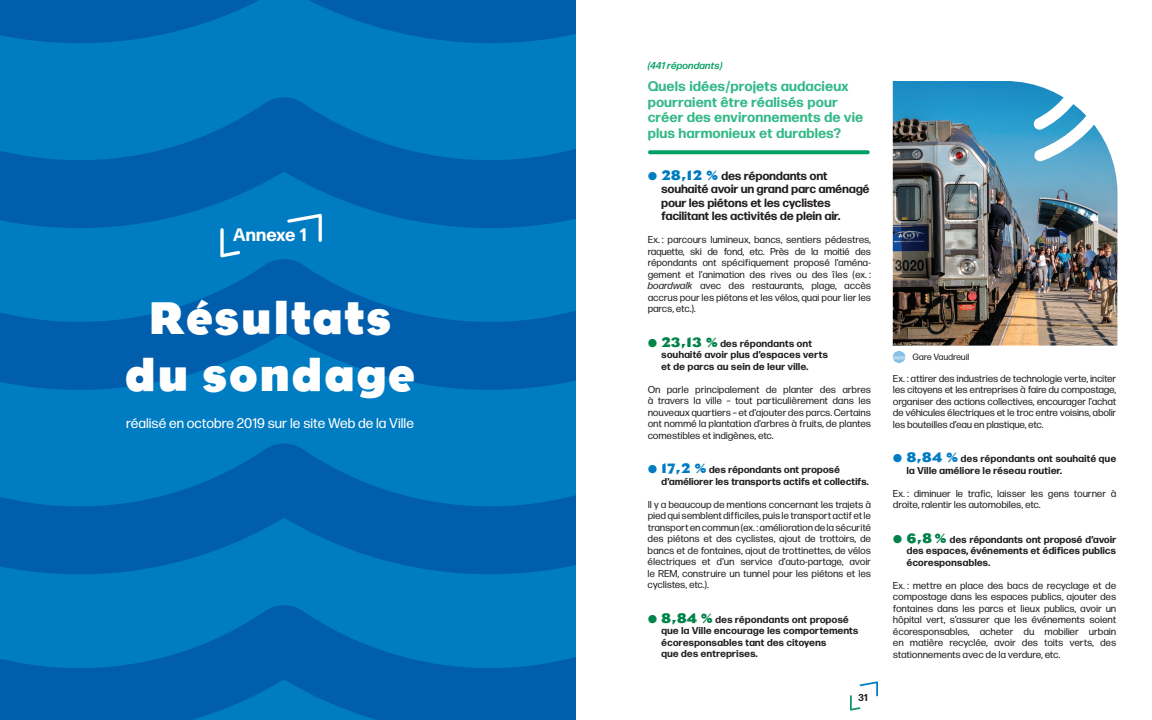
<style>
.page{position:relative;width:1152px;height:720px;background:#fff}
.page>*{position:absolute;margin:0;border:0;box-sizing:border-box;transform-origin:0 0}
.t1{font:700 47.3px/56.7px "Eagle";letter-spacing:.03em;color:#fff;text-align:center}
.t2{font:700 18px "Forma DJR Banner";letter-spacing:.05em;color:#fff}
.t3{font:700 14px/15.5px "Forma DJR Banner";letter-spacing:.05em;color:#34b988}
.t4{font:14px "Forma DJR Banner";letter-spacing:.05em;color:#fff}
.t5{font:700 12px/13.5px "Forma DJR Banner";letter-spacing:.03em;color:#231f20}
.t6{font:10px/11.5px "Forma DJR Banner";letter-spacing:.05em;color:#231f20;text-align:justify}
.t7{font:700 10px/11.5px "Forma DJR Banner";letter-spacing:.05em;color:#231f20}
.t8{font:italic 500 10px "Forma DJR Banner";letter-spacing:.05em;color:#009e62}
.t9{font:9px "Forma DJR Banner";letter-spacing:.05em;color:#231f20}
.s1{font-family:"Eagle";font-size:14px;color:#007cc2}
.s2{font-style:italic}
.s3{font-family:"Eagle";font-size:14px;color:#008348}
</style>
<div class="page">
<svg style="left:850px;top:681px;width:28px;height:30px"></svg>
<svg style="left:650px;top:150px;width:218px;height:4px"></svg>
<img style="left:893px;top:81px;width:224px;height:265px">
<div style="left:0;top:0;width:576px;height:720px;background:#007cc2"></div>
<svg style="left:0;top:605px;width:576px;height:115px;fill:#005eac"></svg>
<svg style="left:0;top:257px;width:576px;height:133px;fill:#005eac"></svg>
<svg style="left:0;top:0;width:576px;height:43px"></svg>
<svg style="left:0;top:443px;width:576px;height:131px;fill:#005eac"></svg>
<svg style="left:0;top:97px;width:576px;height:131px;fill:#005eac"></svg>
<svg style="left:1033px;top:81px;width:83px;height:81px"></svg>
<svg style="left:287px;top:214px;width:35px;height:28px"></svg>
<svg style="left:220px;top:228px;width:20px;height:29px"></svg>
<svg style="left:893px;top:351px;width:12px;height:12px"></svg>
<h2 class="t2" style="left:234px;top:224px;width:74px">Annexe 1</h2>
<h1 class="t1" style="left:125px;top:290px;width:291px">Résultats du sondage</h1>
<h3 class="t4" style="left:126px;top:415px;width:289px">réalisé en octobre 2019 sur le site Web de la Ville</h3>
<p class="t8" style="left:648px;top:60px;width:76px">(441 répondants)</p>
<h3 class="t3" style="left:648px;top:79px;width:216px">Quels idées/projets audacieux pourraient être réalisés pour créer des environnements de vie plus harmonieux et durables?</h3>
<p class="t5" style="left:661px;top:168px;width:209px;text-indent:-13px"><span class="s1">• 28,12 %</span> des répondants ont souhaité avoir un grand parc aménagé pour les piétons et les cyclistes facilitant les activités de plein air.</p>
<p class="t6" style="left:648px;top:234px;width:224px">Ex. : parcours lumineux, bancs, sentiers pédestres, raquette, ski de fond, etc. Près de la moitié des répondants ont spécifiquement proposé l’aména&shy;gement et l’animation des rives ou des îles (ex. : <span class="s2">boardwalk</span> avec des restaurants, plage, accès accrus pour les piétons et les vélos, quai pour lier les parcs, etc.).</p>
<p class="t7" style="left:661px;top:337px;width:168px;text-indent:-13px"><span class="s3">• 23,13 %</span> des répondants ont souhaité avoir plus d’espaces verts et de parcs au sein de leur ville.</p>
<p class="t6" style="left:648px;top:383px;width:224px">On parle principalement de planter des arbres à travers la ville – tout particulièrement dans les nouveaux quartiers – et d’ajouter des parcs. Certains ont nommé la plantation d’arbres à fruits, de plantes comestibles et indigènes, etc.</p>
<p class="t7" style="left:661px;top:464px;width:209px;text-indent:-13px"><span class="s1">• 17,2 %</span> des répondants ont proposé d’améliorer les transports actifs et collectifs.</p>
<p class="t6" style="left:648px;top:498px;width:224px">Il y a beaucoup de mentions concernant les trajets à pied qui semblent difficiles, puis le transport actif et le transport en commun (ex. : amélioration de la sécurité des piétons et des cyclistes, ajout de trottoirs, de bancs et de fontaines, ajout de trottinettes, de vélos électriques et d’un service d’auto-partage, avoir le REM, construire un tunnel pour les piétons et les cyclistes, etc.).</p>
<p class="t7" style="left:661px;top:613px;width:198px;text-indent:-13px"><span class="s3">• 8,84 %</span> des répondants ont proposé que la Ville encourage les comportements écoresponsables tant des citoyens<br>que des entreprises.</p>
<p class="t7" style="left:858px;top:691px;width:11px">31</p>
<p class="t9" style="left:913px;top:352px;width:58px">Gare Vaudreuil</p>
<p class="t6" style="left:893px;top:372px;width:224px">Ex. : attirer des industries de technologie verte, inciter les citoyens et les entreprises à faire du compostage, organiser des actions collectives, encourager l’achat de véhicules électriques et le troc entre voisins, abolir les bouteilles d’eau en plastique, etc.</p>
<p class="t7" style="left:907px;top:453px;width:211px;text-indent:-13px"><span class="s1">• 8,84 %</span> des répondants ont souhaité que la Ville améliore le réseau routier.</p>
<p class="t6" style="left:893px;top:487px;width:224px">Ex. : diminuer le trafic, laisser les gens tourner à droite, ralentir les automobiles, etc.</p>
<p class="t7" style="left:907px;top:533px;width:211px;text-align:justify;text-indent:-14px"><span class="s3">• 6,8 %</span> des répondants ont proposé d’avoir des espaces, événements et édifices publics écoresponsables.</p>
<p class="t6" style="left:893px;top:579px;width:224px">Ex. : mettre en place des bacs de recyclage et de compostage dans les espaces publics, ajouter des fontaines dans les parcs et lieux publics, avoir un hôpital vert, s’assurer que les événements soient écoresponsables, acheter du mobilier urbain en matière recyclée, avoir des toits verts, des stationnements avec de la verdure, etc.</p>
</div>
